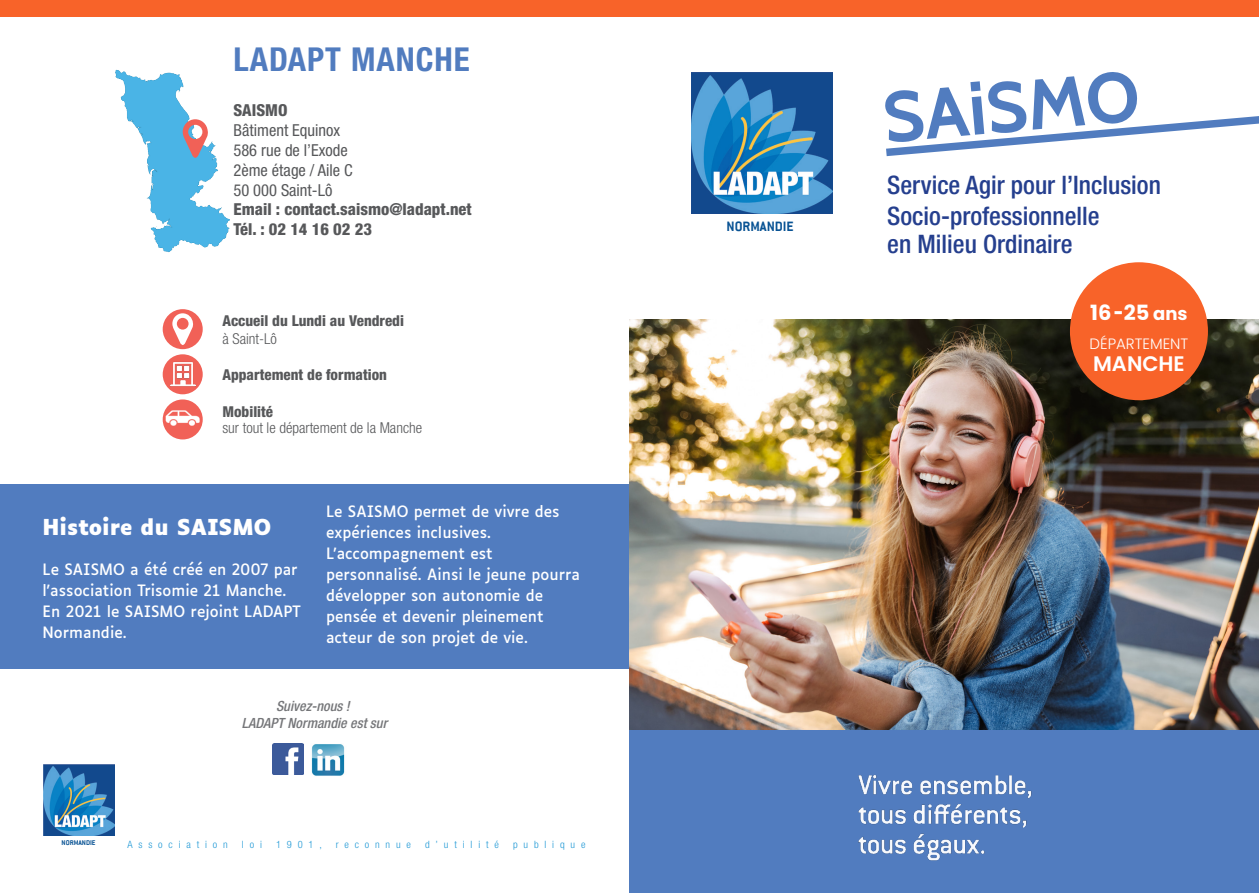
<style>
.page{position:relative;width:1259px;height:893px;background:#fff}
.page>*{position:absolute;margin:0;border:0;box-sizing:border-box;transform-origin:0 0}
.t1{font:700 70.8px "Cabin";color:#517cbf}
.t2{font:700 condensed 33px "Helvetica Neue LT Std";letter-spacing:.03em;color:#517cbf}
.t3{font:500 condensed 25.5px "Helvetica Neue LT Std";color:#253f8e}
.Style_de_paragraphe_1{font:700 21px "Luciole";color:#fff}
.t4{font:700 21px "Poppins";color:#fff}
.t5{font:600 21px "Poppins";color:#fff}
.t6{font:condensed 16.5px "Helvetica Neue LT Std";color:#57585a}
.t7{font:800 condensed 16.5px/19.8px "Helvetica Neue LT Std";color:#57585a}
.liste_à_puces{font:15px/21px "Luciole";color:#fff}
.t8{font:800 condensed 15px "Helvetica Neue LT Std";color:#57585a}
.t9{font:300 condensed 15px "Helvetica Neue LT Std";color:#57585a}
.t10{font:300 15px "Poppins";color:#fff}
.t11{font:700 15px "Conduit ITC";letter-spacing:-.005em;color:#095394}
.t12{font:italic 500 condensed 14.1px "Helvetica Neue LT Std";color:#757679}
.t13{font:300 condensed 10.05px "Helvetica Neue LT Std";letter-spacing:.56em;color:#2199d6}
.t14{font:700 7.65px "Conduit ITC";letter-spacing:-.005em;color:#095394}
.s1{font-size:75.45px}
.s2{font-size:18px}
</style>
<div class="page">
<div style="left:629px;top:730px;width:630px;height:163px;background:#517cbf"></div>
<div style="left:0;top:484px;width:635px;height:185px;background:#517cbf"></div>
<div style="left:0;top:0;width:1259px;height:16px;background:#f86329"></div>
<img style="left:44px;top:765px;width:71px;height:71px">
<img style="left:273px;top:743px;width:31px;height:31px">
<img style="left:311px;top:744px;width:34px;height:32px">
<img style="left:115px;top:69px;width:115px;height:184px">
<img style="left:629px;top:319px;width:630px;height:410px">
<svg style="left:886px;top:116px;width:373px;height:41px"></svg>
<div style="left:1070px;top:262px;width:138px;height:138px;background:#f86329;border-radius:50%"></div>
<img style="left:858px;top:775px;width:174px;height:86px">
<img style="left:691px;top:72px;width:141px;height:142px">
<svg style="left:183px;top:119px;width:25px;height:42px"></svg>
<div style="left:163px;top:309px;width:40px;height:40px;background:#f16157;border-radius:50%"></div>
<div style="left:163px;top:399px;width:40px;height:40px;background:#f16157;border-radius:50%"></div>
<div style="left:163px;top:354px;width:40px;height:40px;background:#f16157;border-radius:50%"></div>
<img style="left:170px;top:362px;width:25px;height:25px">
<svg style="left:166px;top:410px;width:34px;height:16px"></svg>
<svg style="left:172px;top:313px;width:21px;height:34px"></svg>
<p class="t2" style="left:233px;top:40px;width:238px">LADAPT MANCHE</p>
<p class="t7" style="left:233px;top:100px;width:56px">SAISMO</p>
<p class="t6" style="left:233px;top:121px;width:108px">Bâtiment Equinox</p>
<p class="t6" style="left:233px;top:141px;width:116px">586 rue de l’Exode</p>
<p class="t6" style="left:233px;top:160px;width:121px">2ème étage / Aile C</p>
<p class="t6" style="left:233px;top:180px;width:100px">50 000 Saint-Lô</p>
<p class="t7" style="left:233px;top:199px;width:240px">Email : contact.saismo@ladapt.net<br>Tél. : 02 14 16 02 23</p>
<p class="t8" style="left:222px;top:311px;width:183px">Accueil du Lundi au Vendredi</p>
<p class="t9" style="left:222px;top:330px;width:56px">à Saint-Lô</p>
<p class="t8" style="left:222px;top:365px;width:166px">Appartement de formation</p>
<p class="t8" style="left:222px;top:402px;width:52px">Mobilité</p>
<p class="t9" style="left:222px;top:419px;width:201px">sur tout le département de la Manche</p>
<p class="Style_de_paragraphe_1" style="left:43px;top:515px;width:230px">Histoire du SAISMO</p>
<p class="liste_à_puces" style="left:43px;top:558px;width:260px">Le SAISMO a été créé en 2007 par l'association Trisomie 21 Manche.<br>En 2021 le SAISMO rejoint LADAPT<br>Normandie.</p>
<p class="liste_à_puces" style="left:326px;top:500px;width:255px">Le SAISMO permet de vivre des expériences inclusives.<br>L'accompagnement est personnalisé. Ainsi le jeune pourra développer son autonomie de pensée et devenir pleinement acteur de son projet de vie.</p>
<p class="t12" style="left:276px;top:698px;width:75px">Suivez-nous !</p>
<p class="t12" style="left:242px;top:714px;width:147px">LADAPT Normandie est sur</p>
<p class="t14" style="left:62px;top:838px;width:35px">NORMANDIE</p>
<p class="t13" style="left:127px;top:839px;width:102px">Association</p>
<p class="t13" style="left:242px;top:839px;width:21px">loi</p>
<p class="t13" style="left:276px;top:839px;width:47px">1901,</p>
<p class="t13" style="left:336px;top:839px;width:77px">reconnue</p>
<p class="t13" style="left:425px;top:839px;width:75px">d’utilité</p>
<p class="t13" style="left:513px;top:839px;width:74px">publique</p>
<p class="t11" style="left:726px;top:218px;width:69px">NORMANDIE</p>
<p class="t1" style="left:880px;top:75px;width:258px;rotate:-5deg">SA<span class="s1">i</span>SMO</p>
<p class="t3" style="left:887px;top:170px;width:275px">Service Agir pour l’Inclusion</p>
<p class="t3" style="left:887px;top:201px;width:214px">Socio-professionnelle</p>
<p class="t3" style="left:887px;top:228px;width:187px">en Milieu Ordinaire</p>
<p class="t4" style="left:1090px;top:300px;width:99px">16-25 <span class="s2">ans</span></p>
<p class="t10" style="left:1089px;top:335px;width:100px">DÉPARTEMENT</p>
<p class="t5" style="left:1093px;top:351px;width:93px">MANCHE</p>
</div>
